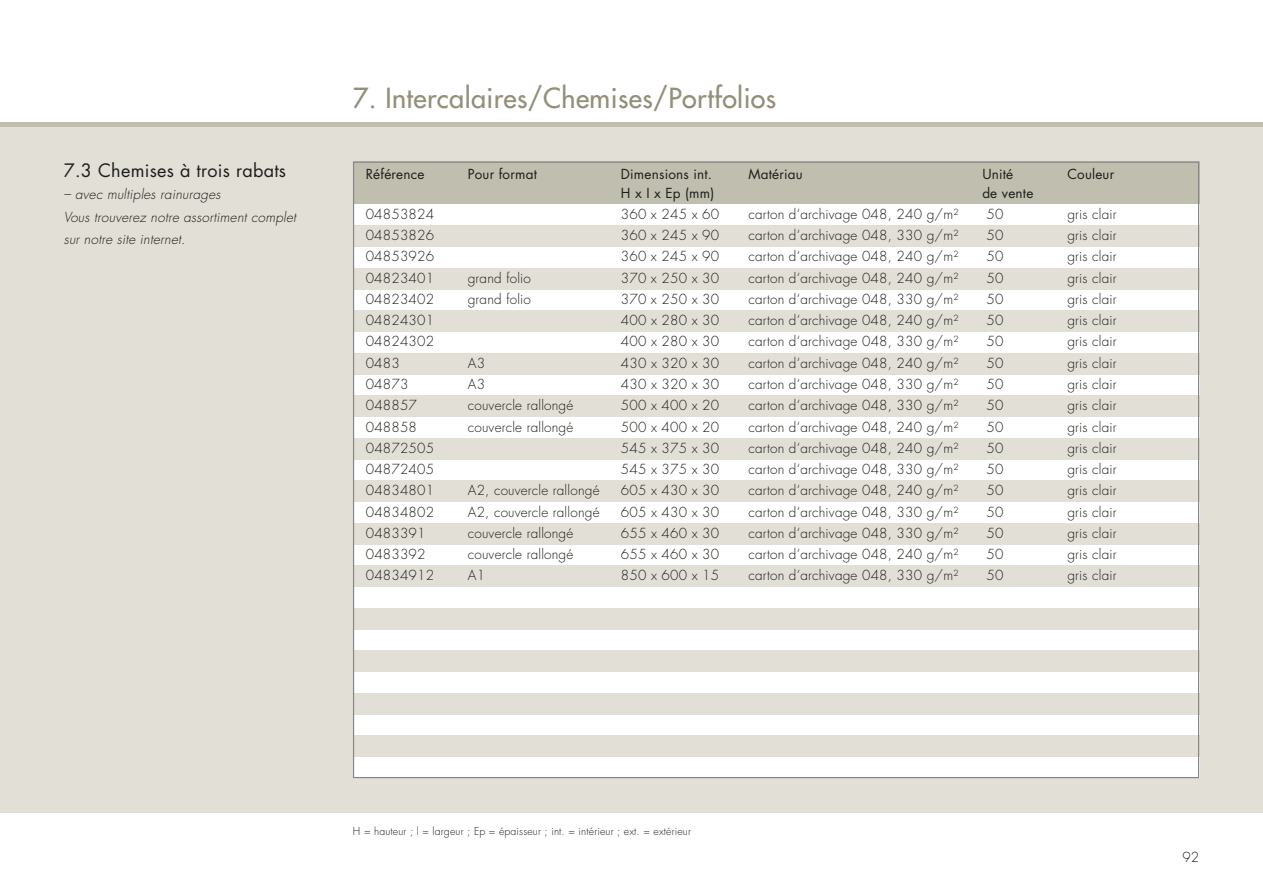
<style>
.page{position:relative;width:1263px;height:893px;background:#fff}
.page>*{position:absolute;margin:0;border:0;box-sizing:border-box;transform-origin:0 0}
.t1{font:500 27px "Futura Std";letter-spacing:.015em;color:#928f7a}
.t2{font:18px "Futura Std";letter-spacing:.015em;color:#1d1d1b}
.t3{font:300 13.5px "Futura Std";letter-spacing:.015em;color:#1d1d1b}
.t4{font:italic 300 13.5px/22.5px "Futura Std";letter-spacing:.015em;color:#1d1d1b}
.t5{font:13.5px "Futura Std";letter-spacing:.015em;color:#1d1d1b}
.t6{font:300 10.5px "Futura Std";letter-spacing:.015em;color:#1d1d1b}
</style>
<div class="page">
<div style="left:0;top:122px;width:1263px;height:6px;background:#c0beae"></div>
<div style="left:0;top:128px;width:1263px;height:685px;background:#e1dfd6"></div>
<div style="left:353px;top:162px;width:846px;height:616px;background:#fff"></div>
<div style="left:353px;top:225px;width:846px;height:22px;background:#e1dfd6"></div>
<div style="left:353px;top:268px;width:846px;height:21px;background:#e1dfd6"></div>
<div style="left:353px;top:310px;width:846px;height:22px;background:#e1dfd6"></div>
<div style="left:353px;top:162px;width:846px;height:42px;background:#c0beae"></div>
<div style="left:353px;top:353px;width:846px;height:21px;background:#e1dfd6"></div>
<div style="left:353px;top:395px;width:846px;height:22px;background:#e1dfd6"></div>
<div style="left:353px;top:438px;width:846px;height:21px;background:#e1dfd6"></div>
<div style="left:353px;top:480px;width:846px;height:22px;background:#e1dfd6"></div>
<div style="left:353px;top:523px;width:846px;height:21px;background:#e1dfd6"></div>
<div style="left:353px;top:566px;width:846px;height:21px;background:#e1dfd6"></div>
<div style="left:353px;top:608px;width:846px;height:21px;background:#e1dfd6"></div>
<div style="left:353px;top:651px;width:846px;height:21px;background:#e1dfd6"></div>
<div style="left:353px;top:693px;width:846px;height:21px;background:#e1dfd6"></div>
<div style="left:353px;top:736px;width:846px;height:21px;background:#e1dfd6"></div>
<h2 class="t2" style="left:64px;top:159px;width:224px">7.3 Chemises à trois rabats</h2>
<p class="t4" style="left:64px;top:183px;width:234px">– avec multiples rainurages<br>Vous trouverez notre assortiment complet sur notre site internet.</p>
<h1 class="t1" style="left:353px;top:81px;width:425px">7. Intercalaires/Chemises/Portfolios</h1>
<p class="t5" style="left:366px;top:166px;width:60px">Référence</p>
<p class="t5" style="left:468px;top:166px;width:71px">Pour format</p>
<p class="t5" style="left:621px;top:166px;width:93px">Dimensions int.</p>
<p class="t5" style="left:748px;top:166px;width:56px">Matériau</p>
<p class="t5" style="left:982px;top:166px;width:32px">Unité</p>
<p class="t5" style="left:1067px;top:166px;width:48px">Couleur</p>
<p class="t5" style="left:621px;top:184px;width:95px">H x I x Ep (mm)</p>
<p class="t5" style="left:982px;top:184px;width:53px">de vente</p>
<p class="t3" style="left:366px;top:206px;width:70px">04853824</p>
<p class="t3" style="left:621px;top:206px;width:100px">360 x 245 x 60</p>
<p class="t3" style="left:748px;top:206px;width:211px">carton d‘archivage 048, 240 g/m²</p>
<p class="t3" style="left:986px;top:206px;width:18px">50</p>
<p class="t3" style="left:1067px;top:206px;width:51px">gris clair</p>
<p class="t3" style="left:366px;top:227px;width:70px">04853826</p>
<p class="t3" style="left:621px;top:227px;width:100px">360 x 245 x 90</p>
<p class="t3" style="left:748px;top:227px;width:211px">carton d‘archivage 048, 330 g/m²</p>
<p class="t3" style="left:986px;top:227px;width:18px">50</p>
<p class="t3" style="left:1067px;top:227px;width:51px">gris clair</p>
<p class="t3" style="left:366px;top:248px;width:70px">04853926</p>
<p class="t3" style="left:621px;top:248px;width:100px">360 x 245 x 90</p>
<p class="t3" style="left:748px;top:248px;width:211px">carton d‘archivage 048, 240 g/m²</p>
<p class="t3" style="left:986px;top:248px;width:18px">50</p>
<p class="t3" style="left:1067px;top:248px;width:51px">gris clair</p>
<p class="t3" style="left:366px;top:270px;width:70px">04823401</p>
<p class="t3" style="left:468px;top:270px;width:65px">grand folio</p>
<p class="t3" style="left:621px;top:270px;width:100px">370 x 250 x 30</p>
<p class="t3" style="left:748px;top:270px;width:211px">carton d‘archivage 048, 240 g/m²</p>
<p class="t3" style="left:986px;top:270px;width:18px">50</p>
<p class="t3" style="left:1067px;top:270px;width:51px">gris clair</p>
<p class="t3" style="left:366px;top:291px;width:70px">04823402</p>
<p class="t3" style="left:468px;top:291px;width:65px">grand folio</p>
<p class="t3" style="left:621px;top:291px;width:100px">370 x 250 x 30</p>
<p class="t3" style="left:748px;top:291px;width:211px">carton d‘archivage 048, 330 g/m²</p>
<p class="t3" style="left:986px;top:291px;width:18px">50</p>
<p class="t3" style="left:1067px;top:291px;width:51px">gris clair</p>
<p class="t3" style="left:366px;top:312px;width:70px">04824301</p>
<p class="t3" style="left:621px;top:312px;width:100px">400 x 280 x 30</p>
<p class="t3" style="left:748px;top:312px;width:211px">carton d‘archivage 048, 240 g/m²</p>
<p class="t3" style="left:986px;top:312px;width:18px">50</p>
<p class="t3" style="left:1067px;top:312px;width:51px">gris clair</p>
<p class="t3" style="left:366px;top:333px;width:70px">04824302</p>
<p class="t3" style="left:621px;top:333px;width:100px">400 x 280 x 30</p>
<p class="t3" style="left:748px;top:333px;width:211px">carton d‘archivage 048, 330 g/m²</p>
<p class="t3" style="left:987px;top:333px;width:18px">50</p>
<p class="t3" style="left:1067px;top:333px;width:51px">gris clair</p>
<p class="t3" style="left:366px;top:355px;width:36px">0483</p>
<p class="t3" style="left:468px;top:355px;width:19px">A3</p>
<p class="t3" style="left:621px;top:355px;width:100px">430 x 320 x 30</p>
<p class="t3" style="left:748px;top:355px;width:211px">carton d‘archivage 048, 240 g/m²</p>
<p class="t3" style="left:987px;top:355px;width:18px">50</p>
<p class="t3" style="left:1067px;top:355px;width:51px">gris clair</p>
<p class="t3" style="left:366px;top:376px;width:44px">04873</p>
<p class="t3" style="left:468px;top:376px;width:19px">A3</p>
<p class="t3" style="left:621px;top:376px;width:100px">430 x 320 x 30</p>
<p class="t3" style="left:748px;top:376px;width:211px">carton d‘archivage 048, 330 g/m²</p>
<p class="t3" style="left:987px;top:376px;width:18px">50</p>
<p class="t3" style="left:1067px;top:376px;width:51px">gris clair</p>
<p class="t3" style="left:366px;top:397px;width:53px">048857</p>
<p class="t3" style="left:468px;top:397px;width:107px">couvercle rallongé</p>
<p class="t3" style="left:621px;top:397px;width:100px">500 x 400 x 20</p>
<p class="t3" style="left:748px;top:397px;width:211px">carton d‘archivage 048, 330 g/m²</p>
<p class="t3" style="left:987px;top:397px;width:18px">50</p>
<p class="t3" style="left:1067px;top:397px;width:51px">gris clair</p>
<p class="t3" style="left:366px;top:418px;width:53px">048858</p>
<p class="t3" style="left:468px;top:418px;width:107px">couvercle rallongé</p>
<p class="t3" style="left:621px;top:418px;width:100px">500 x 400 x 20</p>
<p class="t3" style="left:748px;top:418px;width:211px">carton d‘archivage 048, 240 g/m²</p>
<p class="t3" style="left:987px;top:418px;width:18px">50</p>
<p class="t3" style="left:1067px;top:418px;width:51px">gris clair</p>
<p class="t3" style="left:366px;top:440px;width:70px">04872505</p>
<p class="t3" style="left:621px;top:440px;width:100px">545 x 375 x 30</p>
<p class="t3" style="left:748px;top:440px;width:211px">carton d‘archivage 048, 240 g/m²</p>
<p class="t3" style="left:987px;top:440px;width:18px">50</p>
<p class="t3" style="left:1067px;top:440px;width:51px">gris clair</p>
<p class="t3" style="left:366px;top:461px;width:70px">04872405</p>
<p class="t3" style="left:621px;top:461px;width:100px">545 x 375 x 30</p>
<p class="t3" style="left:748px;top:461px;width:211px">carton d‘archivage 048, 330 g/m²</p>
<p class="t3" style="left:987px;top:461px;width:18px">50</p>
<p class="t3" style="left:1067px;top:461px;width:51px">gris clair</p>
<p class="t3" style="left:366px;top:482px;width:70px">04834801</p>
<p class="t3" style="left:468px;top:482px;width:133px">A2, couvercle rallongé</p>
<p class="t3" style="left:621px;top:482px;width:100px">605 x 430 x 30</p>
<p class="t3" style="left:748px;top:482px;width:211px">carton d‘archivage 048, 240 g/m²</p>
<p class="t3" style="left:987px;top:482px;width:18px">50</p>
<p class="t3" style="left:1067px;top:482px;width:51px">gris clair</p>
<p class="t3" style="left:366px;top:503px;width:70px">04834802</p>
<p class="t3" style="left:468px;top:503px;width:133px">A2, couvercle rallongé</p>
<p class="t3" style="left:621px;top:503px;width:100px">605 x 430 x 30</p>
<p class="t3" style="left:748px;top:503px;width:211px">carton d‘archivage 048, 330 g/m²</p>
<p class="t3" style="left:987px;top:503px;width:18px">50</p>
<p class="t3" style="left:1067px;top:503px;width:51px">gris clair</p>
<p class="t3" style="left:366px;top:525px;width:61px">0483391</p>
<p class="t3" style="left:468px;top:525px;width:107px">couvercle rallongé</p>
<p class="t3" style="left:621px;top:525px;width:100px">655 x 460 x 30</p>
<p class="t3" style="left:748px;top:525px;width:211px">carton d‘archivage 048, 330 g/m²</p>
<p class="t3" style="left:987px;top:525px;width:18px">50</p>
<p class="t3" style="left:1067px;top:525px;width:51px">gris clair</p>
<p class="t3" style="left:366px;top:546px;width:61px">0483392</p>
<p class="t3" style="left:468px;top:546px;width:107px">couvercle rallongé</p>
<p class="t3" style="left:621px;top:546px;width:100px">655 x 460 x 30</p>
<p class="t3" style="left:748px;top:546px;width:211px">carton d‘archivage 048, 240 g/m²</p>
<p class="t3" style="left:987px;top:546px;width:18px">50</p>
<p class="t3" style="left:1067px;top:546px;width:51px">gris clair</p>
<p class="t3" style="left:366px;top:567px;width:70px">04834912</p>
<p class="t3" style="left:468px;top:567px;width:19px">A1</p>
<p class="t3" style="left:621px;top:567px;width:100px">850 x 600 x 15</p>
<p class="t3" style="left:748px;top:567px;width:211px">carton d‘archivage 048, 330 g/m²</p>
<p class="t3" style="left:987px;top:567px;width:18px">50</p>
<p class="t3" style="left:1067px;top:567px;width:51px">gris clair</p>
<p class="t6" style="left:353px;top:824px;width:339px">H = hauteur ; l = largeur ; Ep = épaisseur ; int. = intérieur ; ext. = extérieur</p>
<p class="t3" style="left:1182px;top:849px;width:18px">92</p>
</div>
